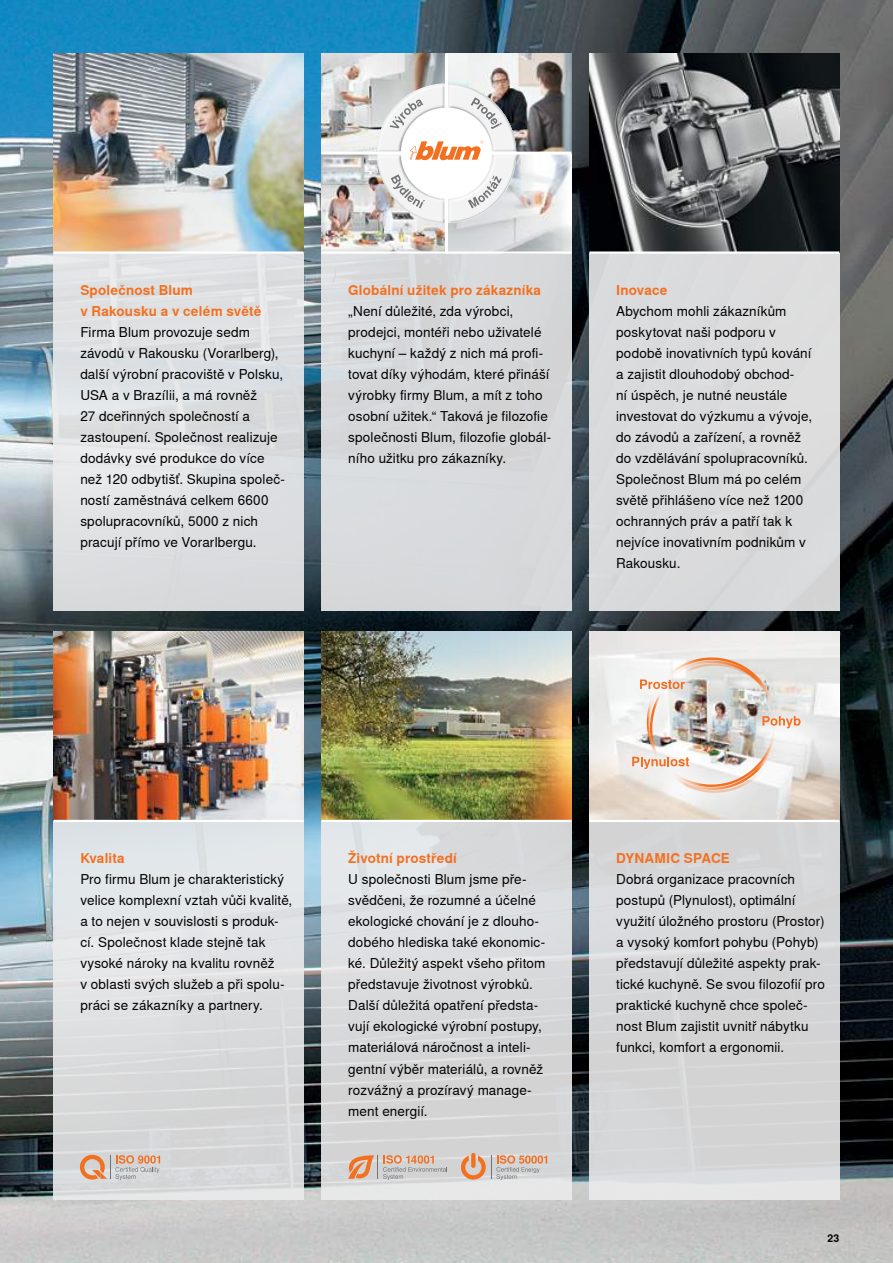
<style>
.page{position:relative;width:893px;height:1263px;background:#fff}
.page>*{position:absolute;margin:0;border:0;box-sizing:border-box;transform-origin:0 0}
.t1{font:13.5px/21px "Nimbus Sans Global";letter-spacing:.01em;color:#000}
.t2{font:700 13.5px/21px "Nimbus Sans Global";letter-spacing:.01em;color:#f37021}
.t3{font:700 10.5px "Nimbus Sans Global";color:#000}
</style>
<div class="page">
<img style="left:0;top:0;width:893px;height:1263px">
<img style="left:54px;top:54px;width:250px;height:197px">
<div style="left:54px;top:253px;width:250px;height:357px;background:#dddfe2"></div>
<div style="left:321px;top:54px;width:250px;height:556px;background:#d7d9db"></div>
<img style="left:589px;top:54px;width:250px;height:197px">
<div style="left:589px;top:253px;width:250px;height:357px;background:#dadbdc"></div>
<img style="left:321px;top:631px;width:250px;height:189px">
<img style="left:54px;top:631px;width:250px;height:189px">
<div style="left:589px;top:821px;width:250px;height:379px;background:#d4d5d7"></div>
<svg style="left:321px;top:822px;width:250px;height:378px;fill:#d8d9db"></svg>
<div style="left:54px;top:821px;width:250px;height:379px;background:linear-gradient(to right,#dfe1e3,#dbdedf)"></div>
<svg style="left:348px;top:1155px;width:99px;height:25px"></svg>
<div style="left:471px;top:1153px;width:5px;height:15px;background:#f37021;border-radius:2px"></div>
<svg style="left:461px;top:1155px;width:86px;height:25px"></svg>
<svg style="left:80px;top:1155px;width:80px;height:25px"></svg>
<img style="left:321px;top:54px;width:250px;height:197px">
<hr style="left:490px;top:152px;width:81px;height:3px;background:#fff">
<hr style="left:321px;top:152px;width:81px;height:3px;background:#fff">
<hr style="left:445px;top:199px;width:3px;height:55px;background:#fff">
<hr style="left:445px;top:54px;width:3px;height:51px;background:#fff">
<img style="left:589px;top:631px;width:250px;height:189px">
<img style="left:632px;top:657px;width:168px;height:136px">
<svg style="left:377px;top:83px;width:139px;height:140px"></svg>
<hr style="left:321px;top:251px;width:250px;height:3px;background:#fff">
<hr style="left:54px;top:251px;width:250px;height:3px;background:#fff">
<hr style="left:589px;top:251px;width:250px;height:3px;background:#fff">
<hr style="left:589px;top:820px;width:250px;height:2px;background:#fff">
<hr style="left:321px;top:820px;width:250px;height:2px;background:#fff">
<hr style="left:54px;top:820px;width:250px;height:2px;background:#fff">
<p class="t2" style="left:80px;top:279px;width:183px">Společnost Blum<br>v Rakousku a v celém světě</p>
<p class="t1" style="left:80px;top:322px;width:206px">Firma Blum provozuje sedm závodů v Rakousku (Vorarlberg), další výrobní pracoviště v Polsku,<br>USA a v Brazílii, a má rovněž<br>27 dceřinných společností a zastoupení. Společnost realizuje dodávky své produkce do více než 120 odbytišť. Skupina společ&shy;ností zaměstnává celkem 6600 spolupracovníků, 5000 z nich pracují přímo ve Vorarlbergu.</p>
<p class="t2" style="left:348px;top:279px;width:194px">Globální užitek pro zákazníka</p>
<p class="t1" style="left:348px;top:301px;width:204px">„Není důležité, zda výrobci, prodejci, montéři nebo uživatelé kuchyní – každý z nich má profi&shy;tovat díky výhodám, které přináší výrobky firmy Blum, a mít z toho osobní užitek.“ Taková je filozofie společnosti Blum, filozofie globál&shy;ního užitku pro zákazníky.</p>
<p class="t2" style="left:616px;top:279px;width:53px">Inovace</p>
<p class="t1" style="left:616px;top:301px;width:198px">Abychom mohli zákazníkům poskytovat naši podporu v podobě inovativních typů kování a zajistit dlouhodobý obchod-<br>ní úspěch, je nutné neustále investovat do výzkumu a vývoje, do závodů a zařízení, a rovněž do vzdělávání spolupracovníků.<br>Společnost Blum má po celém světě přihlášeno více než 1200 ochranných práv a patří tak k nejvíce inovativním podnikům v<br>Rakousku.</p>
<p class="t2" style="left:80px;top:848px;width:46px">Kvalita</p>
<p class="t1" style="left:80px;top:869px;width:213px">Pro firmu Blum je charakteristický velice komplexní vztah vůči kvalitě, a to nejen v souvislosti s produk&shy;cí. Společnost klade stejně tak vysoké nároky na kvalitu rovněž<br>v oblasti svých služeb a při spolu&shy;práci se zákazníky a partnery.</p>
<p class="t2" style="left:348px;top:848px;width:110px">Životní prostředí</p>
<p class="t1" style="left:348px;top:869px;width:199px">U společnosti Blum jsme pře&shy;svědčeni, že rozumné a účelné ekologické chování je z dlouho&shy;dobého hlediska také ekonomic&shy;ké. Důležitý aspekt všeho přitom představuje životnost výrobků.<br>Další důležitá opatření předsta&shy;vují ekologické výrobní postupy, materiálová náročnost a inteli&shy;gentní výběr materiálů, a rovněž rozvážný a prozíravý manage&shy;ment energií.</p>
<p class="t2" style="left:616px;top:848px;width:115px">DYNAMIC SPACE</p>
<p class="t1" style="left:616px;top:869px;width:210px">Dobrá organizace pracovních postupů (Plynulost), optimální využití úložného prostoru (Prostor) a vysoký komfort pohybu (Pohyb) představují důležité aspekty prak&shy;tické kuchyně. Se svou filozofií pro praktické kuchyně chce společ&shy;nost Blum zajistit uvnitř nábytku funkci, komfort a ergonomii.</p>
<p class="t3" style="left:827px;top:1232px;width:13px">23</p>
</div>
